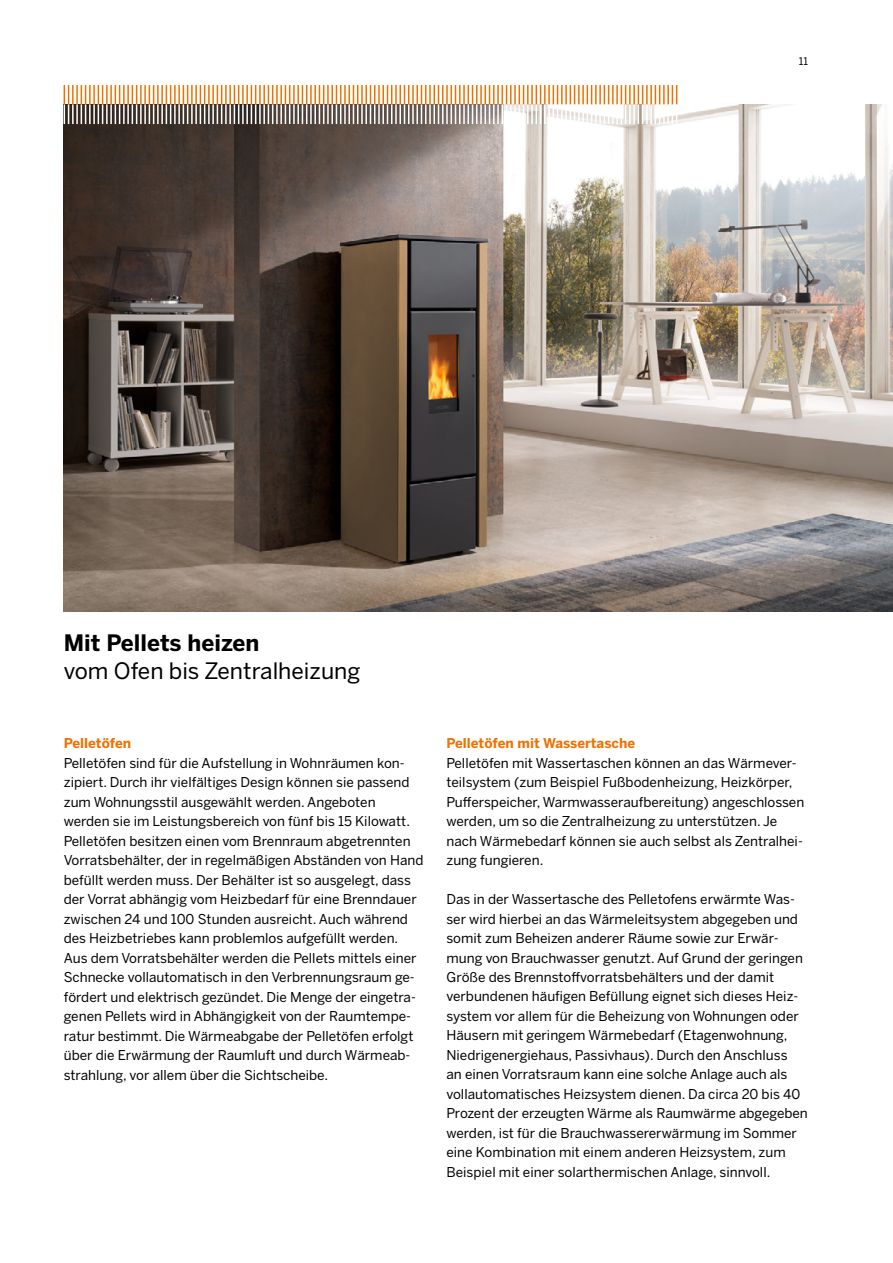
<style>
.page{position:relative;width:893px;height:1263px;background:#fff}
.page>*{position:absolute;margin:0;border:0;box-sizing:border-box;transform-origin:0 0}
.t1{font:22.5px "Benton Sans";color:#000}
.t2{font:700 22.5px "Benton Sans";color:#000}
.t3{font:13.5px/19.5px "Benton Sans";color:#000}
.t4{font:700 13.5px "Benton Sans";color:#ee7100}
.t5{font:10.5px "Benton Sans";color:#000}
</style>
<div class="page">
<img style="left:64px;top:105px;width:829px;height:507px">
<svg style="left:64px;top:85px;width:613px;height:39px"></svg>
<p class="t5" style="left:799px;top:55px;width:11px">11</p>
<h1 class="t2" style="left:64px;top:629px;width:197px">Mit Pellets heizen</h1>
<h1 class="t1" style="left:64px;top:658px;width:298px">vom Ofen bis Zentralheizung</h1>
<p class="t4" style="left:64px;top:735px;width:69px">Pelletöfen</p>
<p class="t3" style="left:64px;top:753px;width:361px">Pelletöfen sind für die Aufstellung in Wohnräumen kon&shy;zipiert. Durch ihr vielfältiges Design können sie passend zum Wohnungsstil ausgewählt werden. Angeboten werden sie im Leistungsbereich von fünf bis 15 Kilowatt.<br>Pelletöfen besitzen einen vom Brennraum abgetrennten Vorratsbehälter, der in regelmäßigen Abständen von Hand befüllt werden muss. Der Behälter ist so ausgelegt, dass der Vorrat abhängig vom Heizbedarf für eine Brenndauer zwischen 24 und 100 Stunden ausreicht. Auch während des Heizbetriebes kann problemlos aufgefüllt werden.<br>Aus dem Vorratsbehälter werden die Pellets mittels einer Schnecke vollautomatisch in den Verbrennungsraum ge&shy;fördert und elektrisch gezündet. Die Menge der eingetra&shy;genen Pellets wird in Abhängigkeit von der Raumtempe&shy;ratur bestimmt. Die Wärmeabgabe der Pelletöfen erfolgt über die Erwärmung der Raumluft und durch Wärmeab&shy;strahlung, vor allem über die Sichtscheibe.</p>
<p class="t4" style="left:446px;top:735px;width:190px">Pelletöfen mit Wassertasche</p>
<p class="t3" style="left:446px;top:753px;width:359px">Pelletöfen mit Wassertaschen können an das Wärmever&shy;teilsystem (zum Beispiel Fußbodenheizung, Heizkörper, Pufferspeicher, Warmwasseraufbereitung) angeschlossen werden, um so die Zentralheizung zu unterstützen. Je nach Wärmebedarf können sie auch selbst als Zentralhei&shy;zung fungieren.</p>
<p class="t3" style="left:446px;top:889px;width:363px">Das in der Wassertasche des Pelletofens erwärmte Was&shy;ser wird hierbei an das Wärmeleitsystem abgegeben und somit zum Beheizen anderer Räume sowie zur Erwär&shy;mung von Brauchwasser genutzt. Auf Grund der geringen Größe des Brennstoffvorratsbehälters und der damit verbundenen häufigen Befüllung eignet sich dieses Heiz&shy;system vor allem für die Beheizung von Wohnungen oder Häusern mit geringem Wärmebedarf (Etagenwohnung, Niedrigenergiehaus, Passivhaus). Durch den Anschluss<br>an einen Vorratsraum kann eine solche Anlage auch als vollautomatisches Heizsystem dienen. Da circa 20 bis 40<br>Prozent der erzeugten Wärme als Raumwärme abgegeben werden, ist für die Brauchwassererwärmung im Sommer eine Kombination mit einem anderen Heizsystem, zum Beispiel mit einer solarthermischen Anlage, sinnvoll.</p>
</div>
